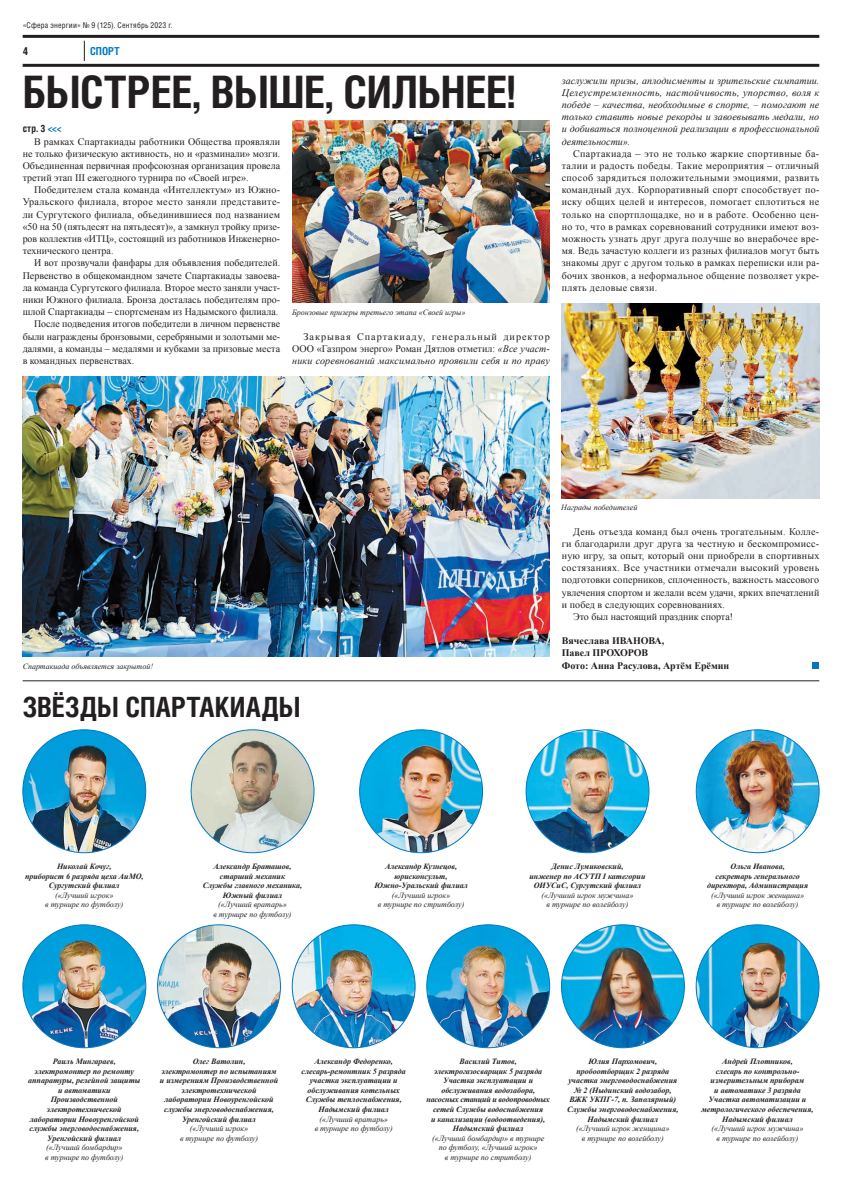
<style>
.page{position:relative;width:842px;height:1191px;background:#fff}
.page>*{position:absolute;margin:0;border:0;box-sizing:border-box;transform-origin:0 0}
.t1{font:700 44.8px "Helios Cond";letter-spacing:-.01em;color:#231f20}
.t2{font:700 27.9px "Helios Cond";color:#231f20}
.t3{font:700 11px "Helios Cond";letter-spacing:.005em;color:#0079c2}
.t4{font:700 11px "Helios Cond";color:#231f20}
.t5{font:10px/12.2px "Times New Roman";color:#231f20;text-align:justify}
.t6{font:italic 10px/12.2px "Times New Roman";letter-spacing:.005em;color:#231f20;text-align:justify}
.t7{font:10px "Times New Roman";letter-spacing:.02em;color:#231f20}
.t8{font:700 10px/12.2px "Times New Roman";color:#231f20}
.t9{font:10px "Times New Roman";letter-spacing:.03em;color:#231f20}
.t10{font:700 10px "Helios Cond";color:#231f20}
.t11{font:italic 700 8px/9.6px "Times New Roman";color:#231f20;text-align:center}
.t12{font:italic 8px/9.6px "Times New Roman";color:#231f20;text-align:center}
.t13{font:8px "Helios Cond";letter-spacing:.02em;color:#231f20}
.s1{color:#0079c2}
.s2{font-style:italic}
</style>
<div class="page">
<div style="left:812px;top:662px;width:7px;height:6px;background:#0079c2"></div>
<svg style="left:84px;top:41px;width:1px;height:20px"></svg>
<hr style="left:23px;top:64px;width:796px;height:3px;background:#231f20">
<hr style="left:23px;top:35px;width:796px;height:3px;background:#231f20">
<img style="left:360px;top:730px;width:122px;height:122px;border-radius:61px">
<img style="left:696px;top:730px;width:123px;height:122px;border-radius:61px">
<img style="left:526px;top:730px;width:123px;height:122px;border-radius:61px">
<img style="left:191px;top:730px;width:123px;height:122px;border-radius:61px">
<img style="left:292px;top:924px;width:123px;height:123px;border-radius:61px">
<img style="left:158px;top:924px;width:122px;height:123px;border-radius:61px">
<img style="left:23px;top:730px;width:123px;height:122px;border-radius:61px">
<img style="left:696px;top:924px;width:123px;height:123px;border-radius:61px">
<img style="left:561px;top:924px;width:123px;height:123px;border-radius:61px">
<img style="left:427px;top:924px;width:123px;height:123px;border-radius:61px">
<img style="left:23px;top:924px;width:123px;height:123px;border-radius:61px">
<img style="left:23px;top:376px;width:527px;height:280px">
<img style="left:292px;top:120px;width:258px;height:183px">
<img style="left:561px;top:303px;width:258px;height:195px">
<hr style="left:23px;top:680px;width:796px;height:1px;background:#231f20">
<p class="t13" style="left:23px;top:21px;width:152px">«Сфера энергии» № 9 (125). Сентябрь 2023 г.</p>
<p class="t4" style="left:23px;top:44px;width:7px">4</p>
<p class="t3" style="left:90px;top:44px;width:31px">СПОРТ</p>
<h1 class="t1" style="left:23px;top:65px;width:495px">БЫСТРЕЕ, ВЫШЕ, СИЛЬНЕЕ!</h1>
<p class="t10" style="left:23px;top:123px;width:40px">стр. 3 <span class="s1">&lt;&lt;&lt;</span></p>
<p class="t5" style="left:23px;top:135px;width:259px;text-indent:11px">В рамках Спартакиады работники Общества проявляли не только физическую активность, но и «разминали» мозги.<br>Объединенная первичная профсоюзная организация провела третий этап III ежегодного турнира по «Своей игре».</p>
<p class="t5" style="left:23px;top:184px;width:259px;text-indent:11px">Победителем стала команда «Интеллектум» из Южно-Уральского филиала, второе место заняли представите&shy;ли Сургутского филиала, объединившиеся под названием «50 на 50 (пятьдесят на пятьдесят)», а замкнул тройку призе&shy;ров коллектив «ИТЦ», состоящий из работников Инженерно&shy;технического центра.</p>
<p class="t5" style="left:34px;top:257px;width:248px">И вот прозвучали фанфары для объявления победителей.</p>
<p class="t5" style="left:23px;top:269px;width:259px">Первенство в общекомандном зачете Спартакиады завоева-</p>
<p class="t5" style="left:23px;top:281px;width:259px">ла команда Сургутского филиала. Второе место заняли участ-</p>
<p class="t5" style="left:23px;top:293px;width:259px">ники Южного филиала. Бронза досталась победителям про-</p>
<p class="t5" style="left:23px;top:305px;width:257px">шлой Спартакиады – спортсменам из Надымского филиала.</p>
<p class="t5" style="left:34px;top:318px;width:248px">После подведения итогов победители в личном первенстве</p>
<p class="t5" style="left:23px;top:330px;width:259px">были награждены бронзовыми, серебряными и золотыми ме-</p>
<p class="t5" style="left:23px;top:342px;width:259px">далями, а команды – медалями и кубками за призовые места</p>
<p class="t5" style="left:23px;top:354px;width:113px">в командных первенствах.</p>
<p class="t12" style="left:292px;top:307px;width:175px">Бронзовые призеры третьего этапа «Своей игры»</p>
<p class="t5" style="left:292px;top:330px;width:259px;text-indent:11px">Закрывая Спартакиаду, генеральный директор ООО «Газпром энерго» Роман Дятлов отметил: <span class="s2">«Все участ&shy;ники соревнований максимально проявили себя и по праву</span></p>
<p class="t6" style="left:562px;top:74px;width:259px">заслужили призы, аплодисменты и зрительские симпатии.<br>Целеустремленность, настойчивость, упорство, воля к победе – качества, необходимые в спорте, – помогают не только ставить новые рекорды и завоевывать медали, но и добиваться полноценной реализации в профессиональной деятельности».</p>
<p class="t5" style="left:562px;top:147px;width:259px;text-indent:11px">Спартакиада – это не только жаркие спортивные ба&shy;талии и радость победы. Такие мероприятия – отличный способ зарядиться положительными эмоциями, развить командный дух. Корпоративный спорт способствует по&shy;иску общих целей и интересов, помогает сплотиться не только на спортплощадке, но и в работе. Особенно цен&shy;но то, что в рамках соревнований сотрудники имеют воз&shy;можность узнать друг друга получше во внерабочее вре&shy;мя. Ведь зачастую коллеги из разных филиалов могут быть знакомы друг с другом только в рамках переписки или ра&shy;бочих звонков, а неформальное общение позволяет укре&shy;плять деловые связи.</p>
<p class="t12" style="left:23px;top:661px;width:132px">Спартакиада объявляется закрытой!</p>
<h2 class="t2" style="left:23px;top:690px;width:279px">ЗВЁЗДЫ СПАРТАКИАДЫ</h2>
<p class="t12" style="left:561px;top:502px;width:78px">Награды победителей</p>
<p class="t7" style="left:573px;top:524px;width:248px">День отъезда команд был очень трогательным. Колле-</p>
<p class="t7" style="left:562px;top:536px;width:259px">ги благодарили друг друга за честную и бескомпромисс-</p>
<p class="t7" style="left:562px;top:549px;width:259px">ную игру, за опыт, который они приобрели в спортивных</p>
<p class="t9" style="left:562px;top:561px;width:259px">состязаниях. Все участники отмечали высокий уровень</p>
<p class="t5" style="left:562px;top:573px;width:259px">подготовки соперников, сплоченность, важность массового</p>
<p class="t5" style="left:562px;top:586px;width:259px">увлечения спортом и желали всем удачи, ярких впечатлений</p>
<p class="t5" style="left:562px;top:598px;width:165px">и побед в следующих соревнованиях.</p>
<p class="t5" style="left:573px;top:610px;width:162px">Это был настоящий праздник спорта!</p>
<p class="t8" style="left:562px;top:634px;width:169px">Вячеслава ИВАНОВА,<br>Павел ПРОХОРОВ<br>Фото: Анна Расулова, Артём Ерёмин</p>
<p class="t11" style="left:25px;top:861px;width:120px">Николай Кочуг,<br>приборист 6 разряда цеха АиМО,<br>Сургутский филиал</p>
<p class="t12" style="left:45px;top:890px;width:80px">(«Лучший игрок»<br>в турнире по футболу)</p>
<p class="t11" style="left:203px;top:861px;width:101px">Александр Браташов, старший механик<br>Службы главного механика,<br>Южный филиал</p>
<p class="t12" style="left:213px;top:899px;width:80px">(«Лучший вратарь»<br>в турнире по футболу)</p>
<p class="t11" style="left:374px;top:861px;width:95px">Александр Кузнецов, юрисконсульт,<br>Южно-Уральский филиал</p>
<p class="t12" style="left:378px;top:890px;width:88px">(«Лучший игрок»<br>в турнире по стритболу)</p>
<p class="t11" style="left:529px;top:861px;width:117px">Денис Лумиковский,<br>инженер по АСУТП I категории<br>ОИУСиС, Сургутский филиал</p>
<p class="t12" style="left:541px;top:890px;width:93px">(«Лучший игрок мужчина» в турнире по волейболу)</p>
<p class="t11" style="left:707px;top:861px;width:102px">Ольга Иванова,<br>секретарь генерального директора, Администрация</p>
<p class="t12" style="left:711px;top:890px;width:95px">(«Лучший игрок женщина» в турнире по волейболу)</p>
<p class="t11" style="left:28px;top:1056px;width:114px">Раиль Мингараев, электромонтер по ремонту аппаратуры, релейной защиты и автоматики<br>Производственной электротехнической лаборатории Новоуренгойской службы энерговодоснабжения,<br>Уренгойский филиал</p>
<p class="t12" style="left:45px;top:1142px;width:80px;text-align:left">(«Лучший бомбардир» в турнире по футболу)</p>
<p class="t11" style="left:160px;top:1056px;width:120px">Олег Ватолин,<br>электромонтер по испытаниям и измерениям Производственной электротехнической лаборатории Новоуренгойской службы энерговодоснабжения,<br>Уренгойский филиал</p>
<p class="t12" style="left:180px;top:1123px;width:80px">(«Лучший игрок»<br>в турнире по футболу)</p>
<p class="t11" style="left:302px;top:1056px;width:106px">Александр Федоренко, слесарь-ремонтник 5 разряда участка эксплуатации и обслуживания котельных<br>Службы теплоснабжения,<br>Надымский филиал</p>
<p class="t12" style="left:315px;top:1114px;width:80px">(«Лучший вратарь»<br>в турнире по футболу)</p>
<p class="t11" style="left:426px;top:1056px;width:125px">Василий Титов, электрогазосварщик 5 разряда<br>Участка эксплуатации и обслуживания водозабора, насосных станций и водопроводных сетей Службы водоснабжения<br>и канализации (водоотведения),<br>Надымский филиал</p>
<p class="t12" style="left:432px;top:1133px;width:114px">(«Лучший бомбардир» в турнире по футболу, «Лучший игрок»<br>в турнире по стритболу)</p>
<p class="t11" style="left:567px;top:1056px;width:113px">Юлия Пархомович, пробоотборщик 2 разряда участка энерговодоснабжения № 2 (Ныдинский водозабор,<br>ВЖК УКПГ-7, п. Заполярный)<br>Службы энерговодоснабжения,<br>Надымский филиал</p>
<p class="t12" style="left:576px;top:1123px;width:95px">(«Лучший игрок женщина» в турнире по волейболу)</p>
<p class="t11" style="left:701px;top:1056px;width:113px">Андрей Плотников,<br>слесарь по контрольно&shy;измерительным приборам<br>и автоматике 3 разряда<br>Участка автоматизации и метрологического обеспечения,<br>Надымский филиал</p>
<p class="t12" style="left:711px;top:1123px;width:93px">(«Лучший игрок мужчина» в турнире по волейболу)</p>
</div>
